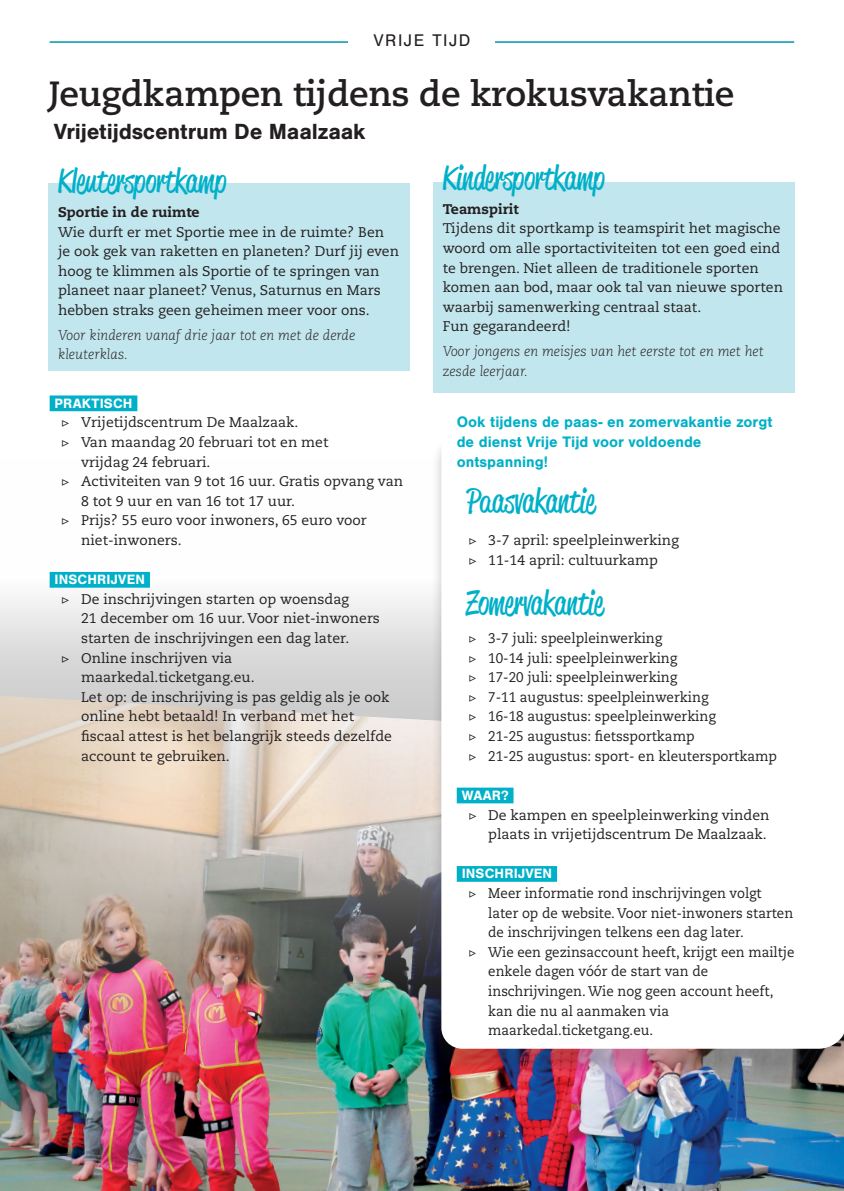
<style>
.page{position:relative;width:844px;height:1191px;background:#fff}
.page>*{position:absolute;margin:0;border:0;box-sizing:border-box;transform-origin:0 0}
.t1{font:700 35px "Caecilia LT Std";letter-spacing:-.01em;color:#231f20}
.t2{font:33.25px "Reklame Script";color:#00b0c8}
.t3{font:700 22.75px "Nimbus San";letter-spacing:-.01em;color:#231f20}
.t4{font:17.5px "Nimbus San";letter-spacing:.08em;color:#231f20}
.t5{font:700 15.75px/19.6px "Nimbus San";color:#00b0c8}
.t6{font:14px/19.6px "Caecilia LT Std";color:#231f20}
.t7{font:14px "Caecilia LT Std";color:#231f20;scale:.95 1}
.t8{font:14px/19.6px "Caecilia LT Std";color:#231f20;scale:.96 1}
.t9{font:italic 300 14px/19.6px "Caecilia LT Std";color:#231f20}
.t10{font:700 14px "Nimbus San";letter-spacing:.01em;color:#fff}
.t11{font:800 14px "Caecilia LT Std";color:#231f20}
.s1{font-family:"Minion Pro"}
</style>
<div class="page">
<hr style="left:50px;top:41px;width:744px;height:2px;background:#22a6be">
<svg style="left:0;top:571px;width:430px;height:124px"></svg>
<img style="left:0;top:695px;width:843px;height:496px">
<div style="left:50px;top:395px;width:87px;height:16px;background:#00b0c8"></div>
<div style="left:50px;top:572px;width:100px;height:15px;background:#00b0c8"></div>
<div style="left:432px;top:182px;width:362px;height:210px;background:#c2e6ee"></div>
<div style="left:48px;top:183px;width:362px;height:187px;background:#c2e6ee"></div>
<div style="left:430px;top:432px;width:413px;height:643px;background:#231f20;opacity:.2"></div>
<svg style="left:441px;top:432px;width:402px;height:616px"></svg>
<div style="left:456px;top:787px;width:57px;height:16px;background:#00b0c8"></div>
<div style="left:456px;top:866px;width:101px;height:15px;background:#00b0c8"></div>
<div style="left:456px;top:491px;width:338px;height:78px;background:#fff"></div>
<div style="left:456px;top:605px;width:338px;height:179px;background:#fff"></div>
<div style="left:348px;top:34px;width:147px;height:27px;background:#fff"></div>
<p class="t4" style="left:373px;top:31px;width:99px">VRIJE TIJD</p>
<p class="t4" style="left:382px;top:32px;width:81px">RUBRIEK</p>
<h1 class="t1" style="left:48px;top:73px;width:687px">Jeugdkampen tijdens de krokusvakantie</h1>
<h3 class="t3" style="left:54px;top:119px;width:313px">Vrijetijdscentrum De Maalzaak</h3>
<h2 class="t2" style="left:58px;top:158px;width:170px">Kleutersportkamp</h2>
<p class="t11" style="left:58px;top:203px;width:143px">Sportie in de ruimte</p>
<p class="t6" style="left:58px;top:222px;width:342px">Wie durft er met Sportie mee in de ruimte? Ben je ook gek van raketten en planeten? Durf jij even hoog te klimmen als Sportie of te springen van planeet naar planeet? Venus, Saturnus en Mars hebben straks geen geheimen meer voor ons.</p>
<p class="t9" style="left:58px;top:325px;width:299px">Voor kinderen vanaf drie jaar tot en met de derde kleuterklas.</p>
<p class="t10" style="left:55px;top:395px;width:79px">PRAKTISCH</p>
<p class="t6" style="left:61px;top:413px;width:238px"><span class="s1">▷</span> Vrijetijdscentrum De Maalzaak.</p>
<p class="t6" style="left:61px;top:432px;width:269px"><span class="s1">▷</span> Van maandag 20 februari tot en met</p>
<p class="t6" style="left:81px;top:452px;width:131px">vrijdag 24 februari.</p>
<p class="t6" style="left:61px;top:472px;width:343px"><span class="s1">▷</span> Activiteiten van 9 tot 16 uur. Gratis opvang van</p>
<p class="t6" style="left:81px;top:491px;width:215px">8 tot 9 uur en van 16 tot 17 uur.</p>
<p class="t6" style="left:61px;top:511px;width:307px"><span class="s1">▷</span> Prijs? 55 euro voor inwoners, 65 euro voor</p>
<p class="t6" style="left:81px;top:530px;width:102px">niet-inwoners.</p>
<p class="t10" style="left:55px;top:572px;width:92px">INSCHRIJVEN</p>
<p class="t6" style="left:61px;top:589px;width:289px"><span class="s1">▷</span> De inschrijvingen starten op woensdag</p>
<p class="t6" style="left:81px;top:609px;width:300px">21 december om 16 uur. Voor niet-inwoners</p>
<p class="t6" style="left:81px;top:628px;width:269px">starten de inschrijvingen een dag later.</p>
<p class="t6" style="left:61px;top:648px;width:172px"><span class="s1">▷</span> Online inschrijven via</p>
<p class="t6" style="left:81px;top:668px;width:175px">maarkedal.ticketgang.eu.</p>
<p class="t6" style="left:81px;top:687px;width:309px">Let op: de inschrijving is pas geldig als je ook</p>
<p class="t6" style="left:81px;top:707px;width:274px">online hebt betaald! In verband met het</p>
<p class="t6" style="left:81px;top:726px;width:312px">fiscaal attest is het belangrijk steeds dezelfde</p>
<p class="t6" style="left:81px;top:746px;width:150px">account te gebruiken.</p>
<h2 class="t2" style="left:442px;top:155px;width:164px">Kindersportkamp</h2>
<p class="t11" style="left:442px;top:200px;width:78px">Teamspirit</p>
<p class="t6" style="left:442px;top:219px;width:342px">Tijdens dit sportkamp is teamspirit het magische woord om alle sportactiviteiten tot een goed eind te brengen. Niet alleen de traditionele sporten komen aan bod, maar ook tal van nieuwe sporten waarbij samenwerking centraal staat.<br>Fun gegarandeerd!</p>
<p class="t9" style="left:442px;top:341px;width:322px">Voor jongens en meisjes van het eerste tot en met het zesde leerjaar.</p>
<p class="t5" style="left:456px;top:412px;width:317px">Ook tijdens de paas- en zomervakantie zorgt de dienst Vrije Tijd voor voldoende ontspanning!</p>
<h2 class="t2" style="left:466px;top:478px;width:130px">Paasvakantie</h2>
<p class="t6" style="left:468px;top:530px;width:212px"><span class="s1">▷</span> 3-7 april: speelpleinwerking <span class="s1">▷</span> 11-14 april: cultuurkamp</p>
<h2 class="t2" style="left:466px;top:580px;width:138px">Zomervakantie</h2>
<p class="t8" style="left:468px;top:628px;width:323px"><span class="s1">▷</span> 3-7 juli: speelpleinwerking<br><span class="s1">▷</span> 10-14 juli: speelpleinwerking<br><span class="s1">▷</span> 17-20 juli: speelpleinwerking<br><span class="s1">▷</span> 7-11 augustus: speelpleinwerking<br><span class="s1">▷</span> 16-18 augustus: speelpleinwerking<br><span class="s1">▷</span> 21-25 augustus: fietssportkamp<br><span class="s1">▷</span> 21-25 augustus: sport- en kleutersportkamp</p>
<p class="t10" style="left:461px;top:787px;width:48px">WAAR?</p>
<p class="t6" style="left:468px;top:805px;width:302px;text-align:right"><span class="s1">▷</span> De kampen en speelpleinwerking vinden plaats in vrijetijdscentrum De Maalzaak.</p>
<p class="t10" style="left:461px;top:866px;width:92px">INSCHRIJVEN</p>
<p class="t7" style="left:468px;top:885px;width:310px"><span class="s1">▷</span> Meer informatie rond inschrijvingen volgt</p>
<p class="t7" style="left:488px;top:904px;width:322px">later op de website. Voor niet-inwoners starten</p>
<p class="t7" style="left:488px;top:924px;width:270px">de inschrijvingen telkens een dag later.</p>
<p class="t7" style="left:468px;top:943px;width:344px"><span class="s1">▷</span> Wie een gezinsaccount heeft, krijgt een mailtje</p>
<p class="t7" style="left:488px;top:963px;width:233px">enkele dagen vóór de start van de</p>
<p class="t7" style="left:488px;top:983px;width:301px">inschrijvingen. Wie nog geen account heeft,</p>
<p class="t7" style="left:488px;top:1002px;width:192px">kan die nu al aanmaken via</p>
<p class="t7" style="left:488px;top:1022px;width:175px">maarkedal.ticketgang.eu.</p>
</div>
